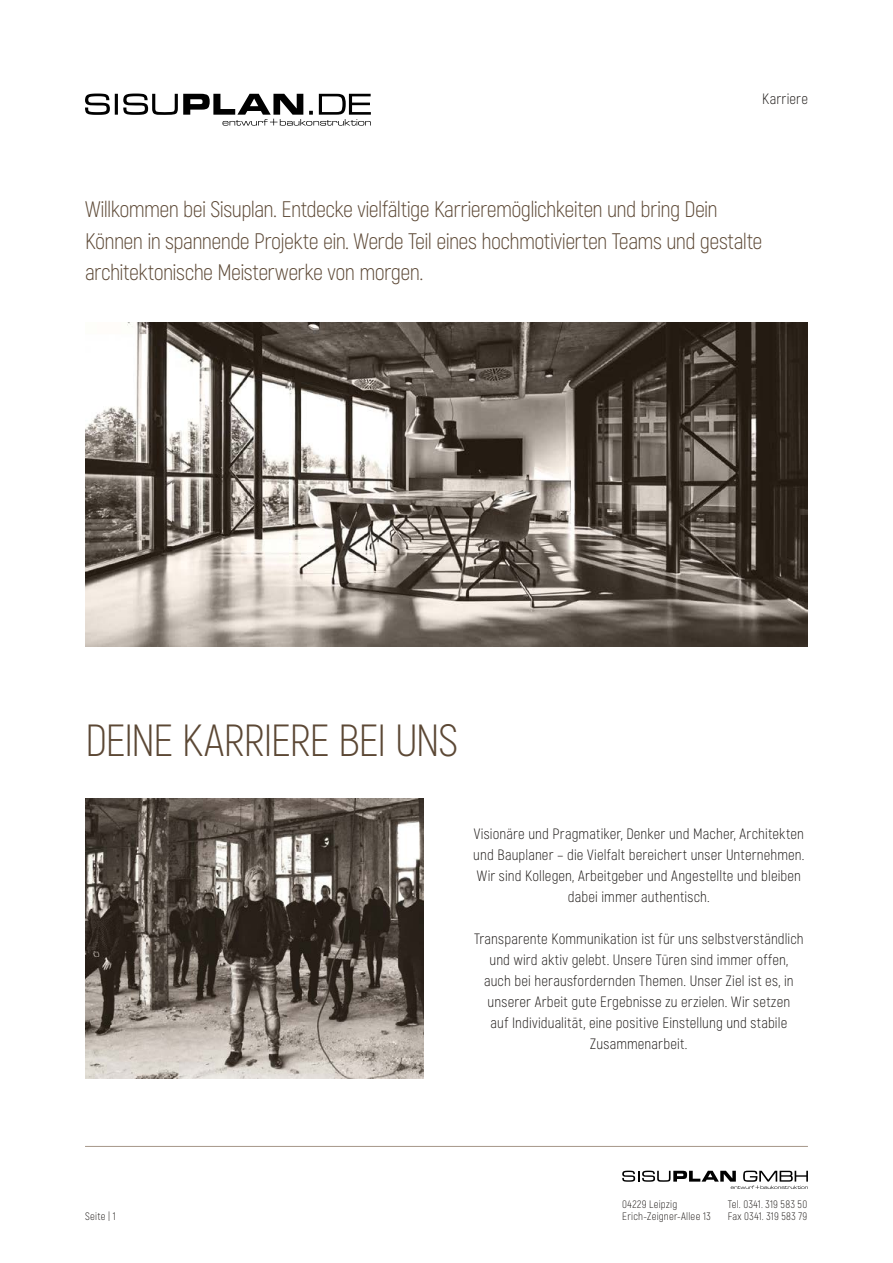
<style>
.page{position:relative;width:893px;height:1263px;background:#fff}
.page>*{position:absolute;margin:0;border:0;box-sizing:border-box;transform-origin:0 0}
.t1{font:300 45px "Akrobat";letter-spacing:-.03em;color:#5c4835}
.t2{font:300 22.5px/31.5px "Akrobat";letter-spacing:-.025em;color:#5c4835}
.t3{font:300 15px/21px "Akrobat";letter-spacing:.01em;color:#1c1816;text-align:center}
.t4{font:300 10.8px "Akrobat";letter-spacing:.025em;color:#1c1816}
</style>
<div class="page">
<svg style="left:85px;top:94px;width:286px;height:32px"></svg>
<svg style="left:622px;top:1170px;width:186px;height:19px"></svg>
<hr style="left:85px;top:1146px;width:723px;height:1px;background:#a59689">
<img style="left:85px;top:323px;width:723px;height:323px">
<img style="left:85px;top:798px;width:338px;height:281px">
<p class="t3" style="left:762px;top:88px;width:47px">Karriere</p>
<h2 class="t2" style="left:85px;top:194px;width:679px">Willkommen bei Sisuplan. Entdecke vielfältige Karrieremöglichkeiten und bring Dein<br>Können in spannende Projekte ein. Werde Teil eines hochmotivierten Teams und gestalte architektonische Meisterwerke von morgen.</h2>
<h1 class="t1" style="left:85px;top:713px;width:375px">DEINE KARRIERE BEI UNS</h1>
<p class="t3" style="left:473px;top:823px;width:333px">Visionäre und Pragmatiker, Denker und Macher, Architekten und Bauplaner – die Vielfalt bereichert unser Unternehmen.<br>Wir sind Kollegen, Arbeitgeber und Angestellte und bleiben dabei immer authentisch.</p>
<p class="t3" style="left:474px;top:928px;width:331px">Transparente Kommunikation ist für uns selbstverständlich und wird aktiv gelebt. Unsere Türen sind immer offen,<br>auch bei herausfordernden Themen. Unser Ziel ist es, in unserer Arbeit gute Ergebnisse zu erzielen. Wir setzen<br>auf Individualität, eine positive Einstellung und stabile Zusammenarbeit.</p>
<p class="t4" style="left:622px;top:1198px;width:56px">04229 Leipzig</p>
<p class="t4" style="left:728px;top:1198px;width:81px">Tel. 0341. 319 583 50</p>
<p class="t4" style="left:85px;top:1210px;width:32px">Seite | 1</p>
<p class="t4" style="left:622px;top:1210px;width:90px">Erich-Zeigner-Allee 13</p>
<p class="t4" style="left:728px;top:1210px;width:81px">Fax 0341. 319 583 79</p>
</div>
